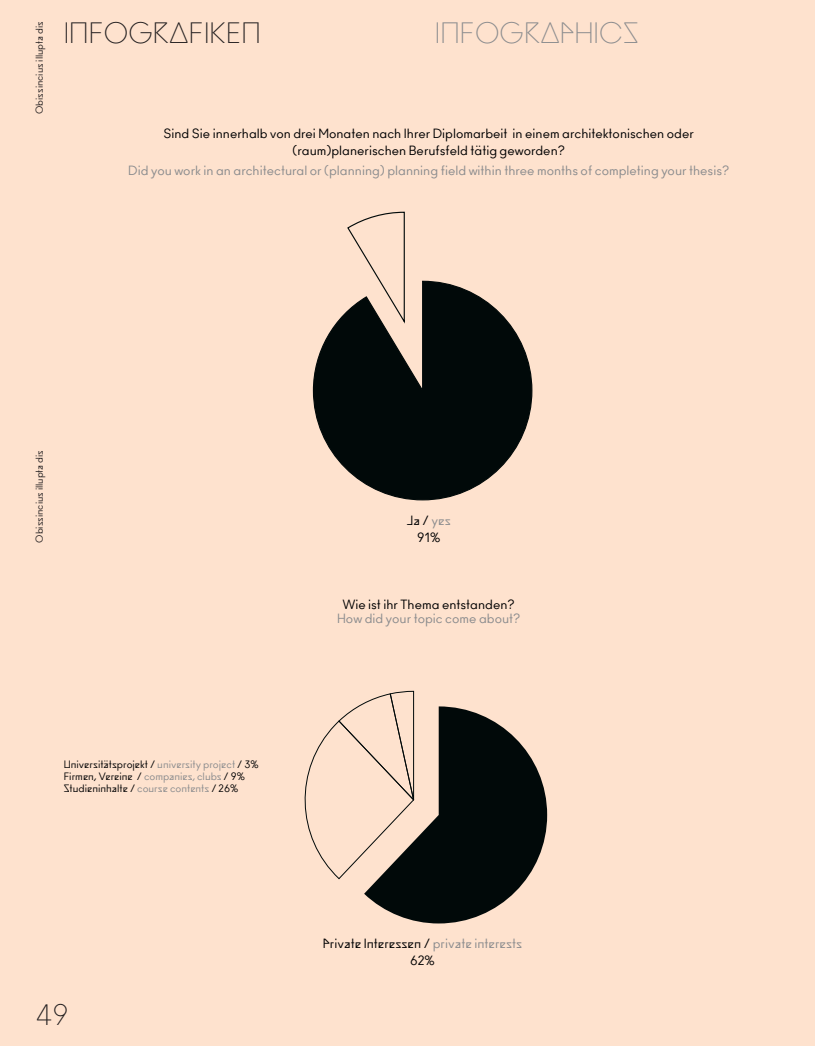
<style>
.page{position:relative;width:815px;height:1046px;background:#fff}
.page>*{position:absolute;margin:0;border:0;box-sizing:border-box;transform-origin:0 0}
.TITEL_22pt{font:300 27.5px "Ano Angular";color:#231f20}
.TITEL_22pt-2{font:300 27.5px "Ano Angular";color:#8b8c8e}
.INTRO{font:12.5px "Ano";color:#000001}
.INTRO-2{font:12.5px "Ano";color:#8b8c8e}
.INTRO-3{font:12.5px "Ano Angular";color:#000001}
.INTRO-4{font:10px "Ano Angular";color:#000001}
.KAPITELNAME{font:9.38px "Ano Angular";color:#231f20}
.s1{color:#8b8c8e}
</style>
<div class="page">
<div style="left:0;top:0;width:815px;height:1045px;background:#fee2ce"></div>
<svg style="left:347px;top:211px;width:58px;height:69px"></svg>
<svg style="left:312px;top:280px;width:221px;height:221px"></svg>
<svg style="left:364px;top:706px;width:183px;height:217px;fill:#010909"></svg>
<svg style="left:304px;top:690px;width:111px;height:189px"></svg>
<p class="KAPITELNAME" style="left:34px;top:114px;width:94px;rotate:-90deg">Obissincius illupta dis</p>
<p class="TITEL_22pt" style="left:64px;top:17px;width:198px">INFOGRAFIKEN</p>
<p class="TITEL_22pt-2" style="left:435px;top:17px;width:206px">INFOGRAPHICS</p>
<p class="INTRO" style="left:164px;top:125px;width:532px">Sind Sie innerhalb von drei Monaten nach Ihrer Diplomarbeit in einem architektonischen oder</p>
<p class="INTRO" style="left:293px;top:142px;width:274px">(raum)planerischen Berufsfeld tätig geworden?</p>
<p class="INTRO-2" style="left:128px;top:162px;width:602px">Did you work in an architectural or (planning) planning field within three months of completing your thesis?</p>
<p class="KAPITELNAME" style="left:34px;top:542px;width:94px;rotate:-90deg">Obissincius illupta dis</p>
<p class="INTRO-4" style="left:64px;top:758px;width:196px">Universitätsprojekt / <span class="s1">university project</span> / 3%</p>
<p class="INTRO-4" style="left:64px;top:770px;width:183px">Firmen, Vereine / <span class="s1">companies, clubs</span> / 9%</p>
<p class="INTRO-4" style="left:64px;top:782px;width:176px">Studieninhalte / <span class="s1">course contents</span> / 26%</p>
<p class="INTRO-3" style="left:407px;top:513px;width:46px">Ja / <span class="s1">yes</span></p>
<p class="INTRO-3" style="left:417px;top:529px;width:25px">91%</p>
<p class="INTRO" style="left:343px;top:597px;width:173px">Wie ist ihr Thema entstanden?</p>
<p class="INTRO-2" style="left:337px;top:611px;width:185px">How did your topic come about?</p>
<p class="INTRO-3" style="left:323px;top:935px;width:201px">Private Interessen / <span class="s1">private interests</span></p>
<p class="INTRO-3" style="left:410px;top:952px;width:26px">62%</p>
<h1 class="TITEL_22pt" style="left:35px;top:998px;width:34px">49</h1>
</div>
